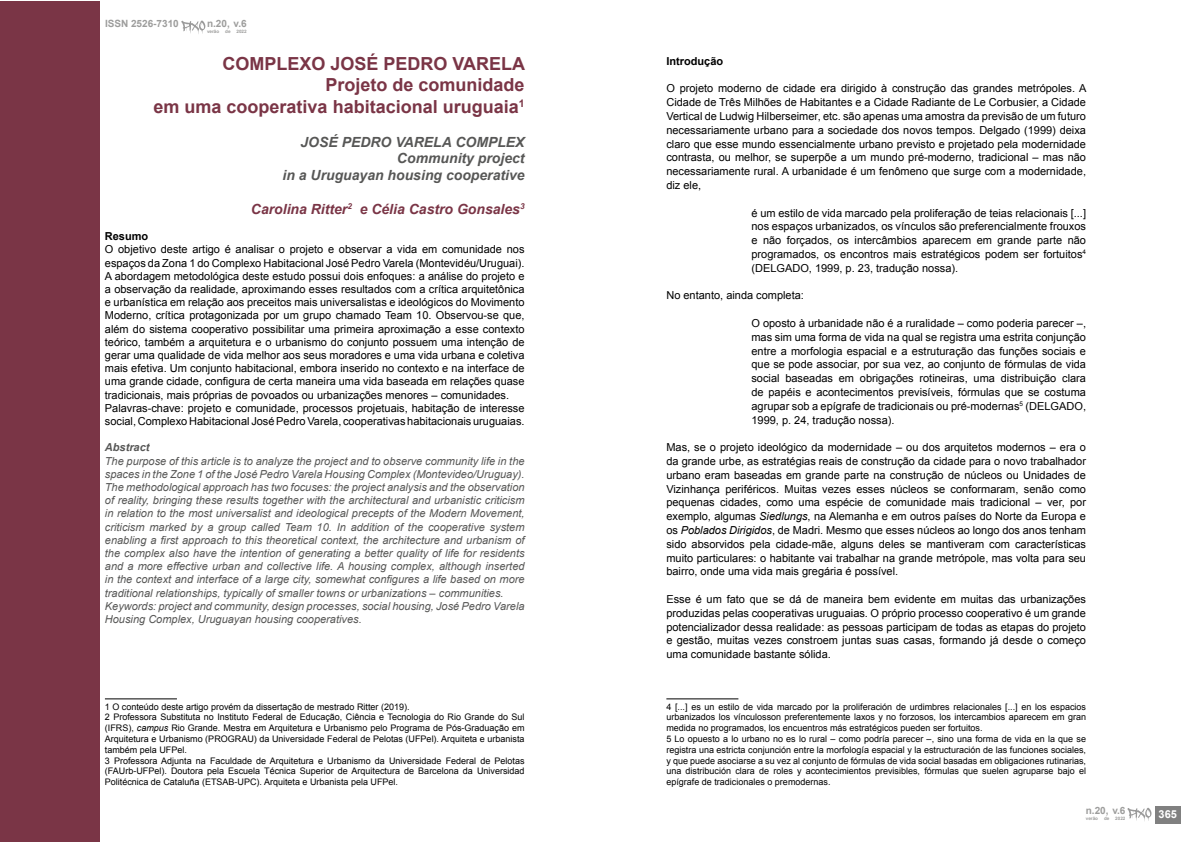
<style>
.page{position:relative;width:1191px;height:842px;background:#fff}
.page>*{position:absolute;margin:0;border:0;box-sizing:border-box;transform-origin:0 0}
.t1{font:700 18px/21.6px "Arial";color:#7a3546;text-align:right}
.t2{font:italic 700 14px/16.8px "Arial";color:#575756;text-align:right}
.t3{font:italic 700 14px "Arial";color:#7a3546}
.t4{font:11px/13.8px "Arial";color:#000;text-align:justify}
.t5{font:italic 11px/13.2px "Arial";color:#575756}
.t6{font:700 11px "Arial";color:#000}
.t7{font:italic 700 11px "Arial";color:#575756}
.t8{font:700 11px "Arial";color:#fff}
.t9{font:700 10px "Arial";color:#9d9d9c}
.t10{font:9px/10.8px "Arial";color:#000}
.t11{font:700 4.6px "Arial";color:#9d9d9c}
.s1{font-style:italic}
</style>
<div class="page">
<hr style="left:105px;top:698px;width:72px;height:1px;background:#000">
<hr style="left:666px;top:698px;width:72px;height:1px;background:#000">
<div style="left:0;top:1px;width:99px;height:841px;background:#7a3546"></div>
<svg style="left:181px;top:21px;width:24px;height:13px"></svg>
<div style="left:1155px;top:806px;width:25px;height:17px;background:#808080"></div>
<svg style="left:1127px;top:808px;width:24px;height:13px"></svg>
<p class="t9" style="left:105px;top:17px;width:75px">ISSN 2526-7310</p>
<p class="t9" style="left:207px;top:17px;width:41px">n.20, v.6</p>
<p class="t11" style="left:207px;top:28px;width:14px">verão</p>
<p class="t11" style="left:225px;top:28px;width:7px">de</p>
<p class="t11" style="left:236px;top:28px;width:12px">2022</p>
<h1 class="t1" style="left:153px;top:53px;width:373px">COMPLEXO JOSÉ PEDRO VARELA<br>Projeto de comunidade<br>em uma cooperativa habitacional uruguaia<sup>1</sup></h1>
<p class="t2" style="left:282px;top:134px;width:243px">JOSÉ PEDRO VARELA COMPLEX<br>Community project<br>in a Uruguayan housing cooperative</p>
<p class="t3" style="left:251px;top:200px;width:275px">Carolina Ritter<sup>2</sup> e Célia Castro Gonsales<sup>3</sup></p>
<p class="t6" style="left:105px;top:229px;width:45px">Resumo</p>
<p class="t4" style="left:105px;top:243px;width:421px;line-height:13.2px;text-align:left">O objetivo deste artigo é analisar o projeto e observar a vida em comunidade nos espaços da Zona 1 do Complexo Habitacional José Pedro Varela (Montevidéu/Uruguai).<br>A abordagem metodológica deste estudo possui dois enfoques: a análise do projeto e a observação da realidade, aproximando esses resultados com a crítica arquitetônica e urbanística em relação aos preceitos mais universalistas e ideológicos do Movimento Moderno, crítica protagonizada por um grupo chamado Team 10. Observou-se que, além do sistema cooperativo possibilitar uma primeira aproximação a esse contexto teórico, também a arquitetura e o urbanismo do conjunto possuem uma intenção de gerar uma qualidade de vida melhor aos seus moradores e uma vida urbana e coletiva mais efetiva. Um conjunto habitacional, embora inserido no contexto e na interface de uma grande cidade, configura de certa maneira uma vida baseada em relações quase tradicionais, mais próprias de povoados ou urbanizações menores – comunidades.<br>Palavras-chave: projeto e comunidade, processos projetuais, habitação de interesse social, Complexo Habitacional José Pedro Varela, cooperativas habitacionais uruguaias.</p>
<p class="t7" style="left:105px;top:440px;width:46px">Abstract</p>
<p class="t5" style="left:105px;top:454px;width:421px">The purpose of this article is to analyze the project and to observe community life in the spaces in the Zone 1 of the José Pedro Varela Housing Complex (Montevideo/Uruguay).<br>The methodological approach has two focuses: the project analysis and the observation of reality, bringing these results together with the architectural and urbanistic criticism in relation to the most universalist and ideological precepts of the Modern Movement, criticism marked by a group called Team 10. In addition of the cooperative system enabling a first approach to this theoretical context, the architecture and urbanism of the complex also have the intention of generating a better quality of life for residents and a more effective urban and collective life. A housing complex, although inserted in the context and interface of a large city, somewhat configures a life based on more traditional relationships, typically of smaller towns or urbanizations – communities.<br>Keywords: project and community, design processes, social housing, José Pedro Varela Housing Complex, Uruguayan housing cooperatives.</p>
<p class="t10" style="left:105px;top:701px;width:421px">1 O conteúdo deste artigo provém da dissertação de mestrado Ritter (2019).<br>2 Professora Substituta no Instituto Federal de Educação, Ciência e Tecnologia do Rio Grande do Sul (IFRS), <span class="s1">campus</span> Rio Grande. Mestra em Arquitetura e Urbanismo pelo Programa de Pós-Graduação em Arquitetura e Urbanismo (PROGRAU) da Universidade Federal de Pelotas (UFPel). Arquiteta e urbanista também pela UFPel.<br>3 Professora Adjunta na Faculdade de Arquitetura e Urbanismo da Universidade Federal de Pelotas (FAUrb-UFPel). Doutora pela Escuela Técnica Superior de Arquitectura de Barcelona da Universidad Politécnica de Cataluña (ETSAB-UPC). Arquiteta e Urbanista pela UFPel.</p>
<p class="t6" style="left:666px;top:54px;width:58px">Introdução</p>
<p class="t4" style="left:666px;top:82px;width:422px">O projeto moderno de cidade era dirigido à construção das grandes metrópoles. A Cidade de Três Milhões de Habitantes e a Cidade Radiante de Le Corbusier, a Cidade Vertical de Ludwig Hilberseimer, etc. são apenas uma amostra da previsão de um futuro necessariamente urbano para a sociedade dos novos tempos. Delgado (1999) deixa claro que esse mundo essencialmente urbano previsto e projetado pela modernidade contrasta, ou melhor, se superpõe a um mundo pré-moderno, tradicional – mas não necessariamente rural. A urbanidade é um fenômeno que surge com a modernidade, diz ele,</p>
<p class="t4" style="left:751px;top:206px;width:336px">é um estilo de vida marcado pela proliferação de teias relacionais [...] nos espaços urbanizados, os vínculos são preferencialmente frouxos e não forçados, os intercâmbios aparecem em grande parte não programados, os encontros mais estratégicos podem ser fortuitos<sup>4 </sup>(DELGADO, 1999, p. 23, tradução nossa).</p>
<p class="t4" style="left:666px;top:289px;width:139px">No entanto, ainda completa:</p>
<p class="t4" style="left:751px;top:316px;width:336px">O oposto à urbanidade não é a ruralidade – como poderia parecer –, mas sim uma forma de vida na qual se registra uma estrita conjunção entre a morfologia espacial e a estruturação das funções sociais e que se pode associar, por sua vez, ao conjunto de fórmulas de vida social baseadas em obrigações rotineiras, uma distribuição clara de papéis e acontecimentos previsíveis, fórmulas que se costuma agrupar sob a epígrafe de tradicionais ou pré-modernas<sup>5</sup> (DELGADO, 1999, p. 24, tradução nossa).</p>
<p class="t4" style="left:666px;top:440px;width:421px">Mas, se o projeto ideológico da modernidade – ou dos arquitetos modernos – era o da grande urbe, as estratégias reais de construção da cidade para o novo trabalhador urbano eram baseadas em grande parte na construção de núcleos ou Unidades de Vizinhança periféricos. Muitas vezes esses núcleos se conformaram, senão como pequenas cidades, como uma espécie de comunidade mais tradicional – ver, por exemplo, algumas <span class="s1">Siedlungs</span>, na Alemanha e em outros países do Norte da Europa e os <span class="s1">Poblados Dirigidos</span>, de Madri. Mesmo que esses núcleos ao longo dos anos tenham sido absorvidos pela cidade-mãe, alguns deles se mantiveram com características muito particulares: o habitante vai trabalhar na grande metrópole, mas volta para seu bairro, onde uma vida mais gregária é possível.</p>
<p class="t4" style="left:666px;top:592px;width:421px">Esse é um fato que se dá de maneira bem evidente em muitas das urbanizações produzidas pelas cooperativas uruguaias. O próprio processo cooperativo é um grande potencializador dessa realidade: as pessoas participam de todas as etapas do projeto e gestão, muitas vezes constroem juntas suas casas, formando já desde o começo uma comunidade bastante sólida.</p>
<p class="t10" style="left:666px;top:701px;width:421px">4 [...] es un estilo de vida marcado por la proliferación de urdimbres relacionales [...] en los espacios urbanizados los vínculosson preferentemente laxos y no forzosos, los intercambios aparecem em gran medida no programados, los encuentros más estratégicos pueden ser fortuitos.<br>5 Lo opuesto a lo urbano no es lo rural – como podría parecer –, sino una forma de vida en la que se registra una estricta conjunción entre la morfología espacial y la estructuración de las funciones sociales, y que puede asociarse a su vez al conjunto de fórmulas de vida social basadas em obligaciones rutinarias, una distribución clara de roles y acontecimientos previsibles, fórmulas que suelen agruparse bajo el epígrafe de tradicionales o premodernas.</p>
<p class="t9" style="left:1085px;top:804px;width:41px">n.20, v.6</p>
<p class="t11" style="left:1085px;top:815px;width:14px">verão</p>
<p class="t11" style="left:1104px;top:815px;width:7px">de</p>
<p class="t11" style="left:1115px;top:815px;width:12px">2022</p>
<p class="t8" style="left:1158px;top:807px;width:20px">365</p>
</div>
